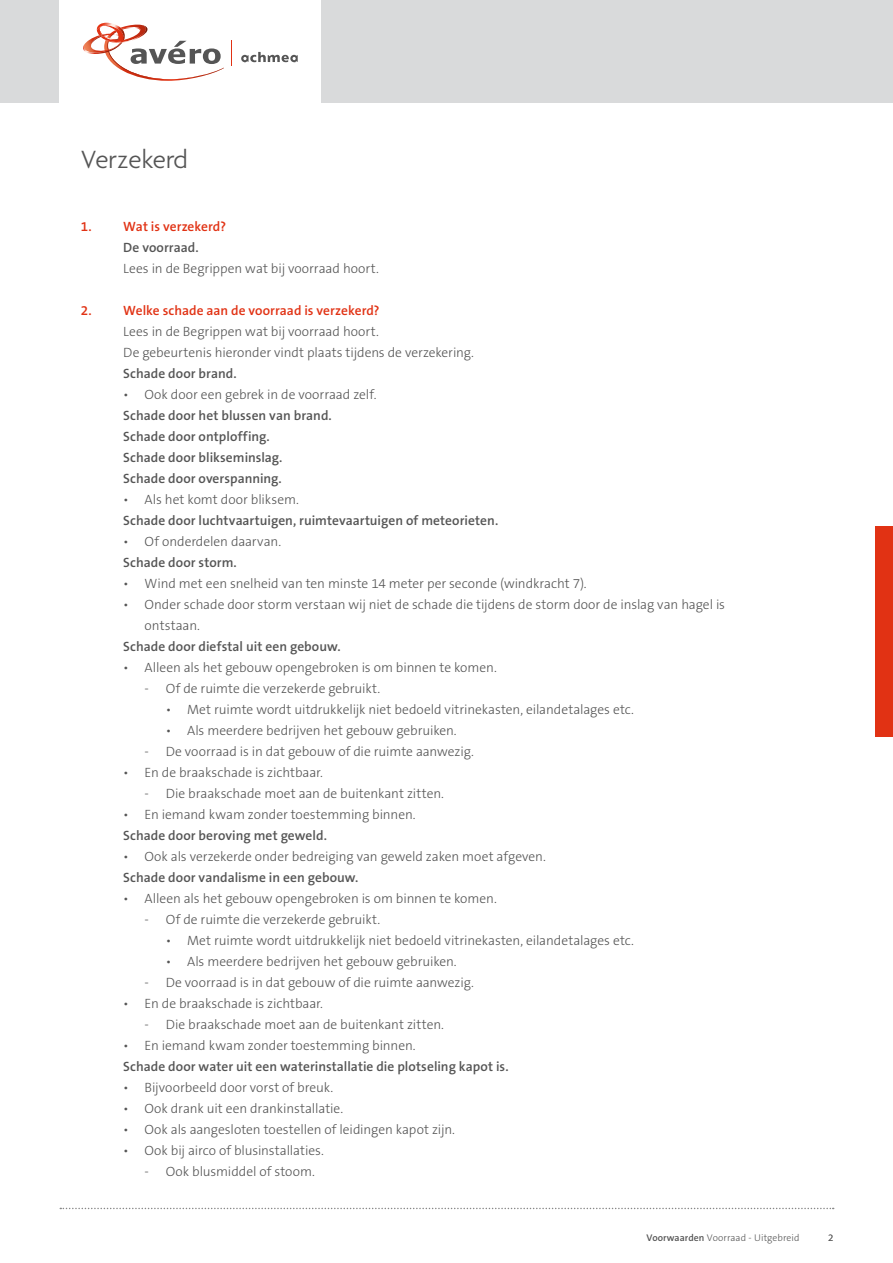
<style>
.page{position:relative;width:893px;height:1263px;background:#fff}
.page>*{position:absolute;margin:0;border:0;box-sizing:border-box;transform-origin:0 0}
.t1{font:300 27px "Agenda";color:#555}
.t2{font:300 13.5px/21px "The Sans B3";letter-spacing:-.005em;color:#555}
.t3{font:600 13.5px/21px "The Sans B6";letter-spacing:.005em;color:#555}
.t4{font:600 13.5px "The Sans B6";color:#e13214}
.t5{font:300 9.75px "The Sans B3";letter-spacing:.005em;color:#555}
.s1{font-family:"The Sans B6";font-weight:600}
</style>
<div class="page">
<div style="left:0;top:0;width:893px;height:103px;background:#d9dadb"></div>
<div style="left:60px;top:0;width:261px;height:103px;background:#fff"></div>
<svg style="left:241px;top:52px;width:57px;height:10px"></svg>
<svg style="left:83px;top:22px;width:141px;height:59px"></svg>
<svg style="left:231px;top:41px;width:1px;height:25px"></svg>
<svg style="left:60px;top:1208px;width:774px;height:1px"></svg>
<div style="left:876px;top:526px;width:17px;height:211px;background:#e13214"></div>
<h1 class="t1" style="left:81px;top:145px;width:109px">Verzekerd</h1>
<p class="t4" style="left:81px;top:219px;width:147px">1. Wat is verzekerd?</p>
<p class="t3" style="left:123px;top:238px;width:77px">De voorraad.</p>
<p class="t2" style="left:123px;top:259px;width:257px">Lees in de Begrippen wat bij voorraad hoort.</p>
<p class="t4" style="left:81px;top:303px;width:300px">2. Welke schade aan de voorraad is verzekerd?</p>
<p class="t2" style="left:123px;top:322px;width:352px">Lees in de Begrippen wat bij voorraad hoort.<br>De gebeurtenis hieronder vindt plaats tijdens de verzekering.</p>
<p class="t3" style="left:123px;top:364px;width:115px">Schade door brand.</p>
<p class="t2" style="left:123px;top:385px;width:255px">• Ook door een gebrek in de voorraad zelf.</p>
<p class="t3" style="left:123px;top:406px;width:210px">Schade door het blussen van brand.<br>Schade door ontploffing.<br>Schade door blikseminslag.<br>Schade door overspanning.</p>
<p class="t2" style="left:123px;top:490px;width:177px">• Als het komt door bliksem.</p>
<p class="t3" style="left:123px;top:511px;width:376px">Schade door luchtvaartuigen, ruimtevaartuigen of meteorieten.</p>
<p class="t2" style="left:123px;top:532px;width:159px">• Of onderdelen daarvan.</p>
<p class="t3" style="left:123px;top:553px;width:115px">Schade door storm.</p>
<p class="t2" style="left:123px;top:574px;width:465px">• Wind met een snelheid van ten minste 14 meter per seconde (windkracht 7).</p>
<p class="t2" style="left:145px;top:595px;width:582px;text-indent:-21px">• Onder schade door storm verstaan wij niet de schade die tijdens de storm door de inslag van hagel is ontstaan.</p>
<p class="t3" style="left:123px;top:637px;width:219px">Schade door diefstal uit een gebouw.</p>
<p class="t2" style="left:123px;top:658px;width:375px">• Alleen als het gebouw opengebroken is om binnen te komen.</p>
<p class="t2" style="left:145px;top:679px;width:237px">- Of de ruimte die verzekerde gebruikt.</p>
<p class="t2" style="left:166px;top:700px;width:470px">• Met ruimte wordt uitdrukkelijk niet bedoeld vitrinekasten, eilandetalages etc.</p>
<p class="t2" style="left:166px;top:721px;width:292px">• Als meerdere bedrijven het gebouw gebruiken.</p>
<p class="t2" style="left:145px;top:742px;width:331px">- De voorraad is in dat gebouw of die ruimte aanwezig.</p>
<p class="t2" style="left:123px;top:763px;width:201px">• En de braakschade is zichtbaar.</p>
<p class="t2" style="left:145px;top:784px;width:301px">- Die braakschade moet aan de buitenkant zitten.</p>
<p class="t2" style="left:123px;top:805px;width:294px">• En iemand kwam zonder toestemming binnen.</p>
<p class="t3" style="left:123px;top:826px;width:205px">Schade door beroving met geweld.</p>
<p class="t2" style="left:123px;top:847px;width:424px">• Ook als verzekerde onder bedreiging van geweld zaken moet afgeven.</p>
<p class="t3" style="left:123px;top:868px;width:237px">Schade door vandalisme in een gebouw.</p>
<p class="t2" style="left:123px;top:889px;width:375px">• Alleen als het gebouw opengebroken is om binnen te komen.</p>
<p class="t2" style="left:145px;top:910px;width:237px">- Of de ruimte die verzekerde gebruikt.</p>
<p class="t2" style="left:166px;top:931px;width:470px">• Met ruimte wordt uitdrukkelijk niet bedoeld vitrinekasten, eilandetalages etc.</p>
<p class="t2" style="left:166px;top:952px;width:292px">• Als meerdere bedrijven het gebouw gebruiken.</p>
<p class="t2" style="left:145px;top:973px;width:331px">- De voorraad is in dat gebouw of die ruimte aanwezig.</p>
<p class="t2" style="left:123px;top:994px;width:201px">• En de braakschade is zichtbaar.</p>
<p class="t2" style="left:145px;top:1015px;width:301px">- Die braakschade moet aan de buitenkant zitten.</p>
<p class="t2" style="left:123px;top:1036px;width:294px">• En iemand kwam zonder toestemming binnen.</p>
<p class="t3" style="left:123px;top:1057px;width:387px">Schade door water uit een waterinstallatie die plotseling kapot is.</p>
<p class="t2" style="left:123px;top:1078px;width:211px">• Bijvoorbeeld door vorst of breuk.</p>
<p class="t2" style="left:123px;top:1099px;width:221px">• Ook drank uit een drankinstallatie.</p>
<p class="t2" style="left:123px;top:1120px;width:333px">• Ook als aangesloten toestellen of leidingen kapot zijn.</p>
<p class="t2" style="left:123px;top:1141px;width:202px">• Ook bij airco of blusinstallaties.</p>
<p class="t2" style="left:145px;top:1162px;width:172px">- Ook blusmiddel of stoom.</p>
<p class="t5" style="left:646px;top:1233px;width:155px"><span class="s1">Voorwaarden</span> Voorraad - Uitgebreid</p>
<p class="t5" style="left:828px;top:1233px;width:7px">2</p>
</div>
